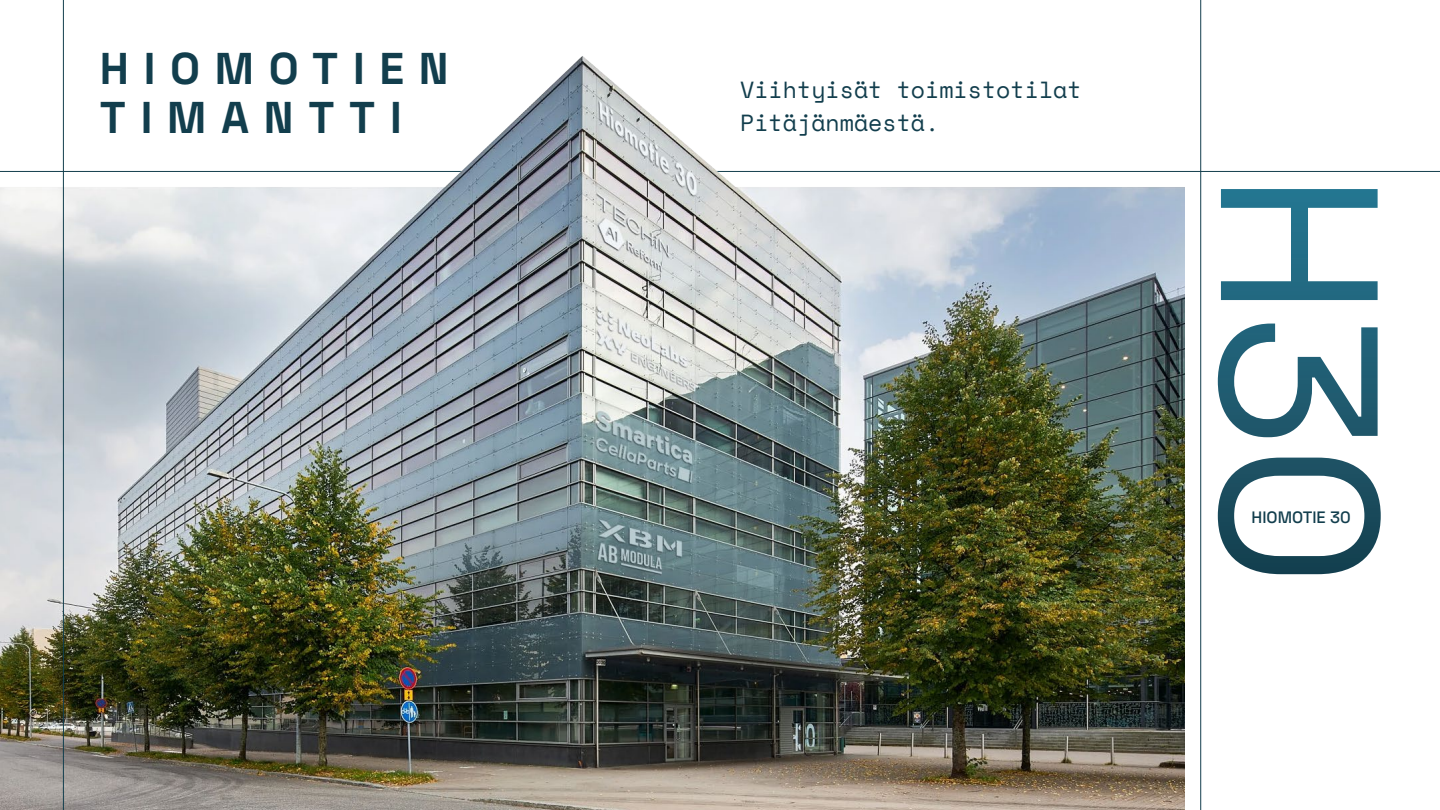
<style>
.page{position:relative;width:1440px;height:810px;background:#fff}
.page>*{position:absolute;margin:0;border:0;box-sizing:border-box;transform-origin:0 0}
.t1{font:700 44.47px/49.1px "Space Grotesk";letter-spacing:.33em;color:#123e4d}
.t2{font:23.25px/32.5px "Space Mono";color:#123e4d}
.t3{font:500 16.5px "Space Grotesk";color:#123e4d}
</style>
<div class="page">
<hr style="left:0;top:171px;width:1440px;height:1px;background:#123e4d">
<svg style="left:1218px;top:189px;width:163px;height:385px"></svg>
<img style="left:0;top:21px;width:1185px;height:789px">
<hr style="left:1201px;top:0;width:1px;height:810px;background:#123e4d">
<hr style="left:63px;top:0;width:1px;height:810px;background:#123e4d">
<p class="t1" style="left:100px;top:41px;width:350px">HIOMOTIEN<br>TIMANTTI</p>
<p class="t2" style="left:740px;top:73px;width:343px">Viihtyisät toimistotilat<br>Pitäjänmäestä.</p>
<p class="t3" style="left:1252px;top:505px;width:101px">HIOMOTIE 30</p>
</div>
